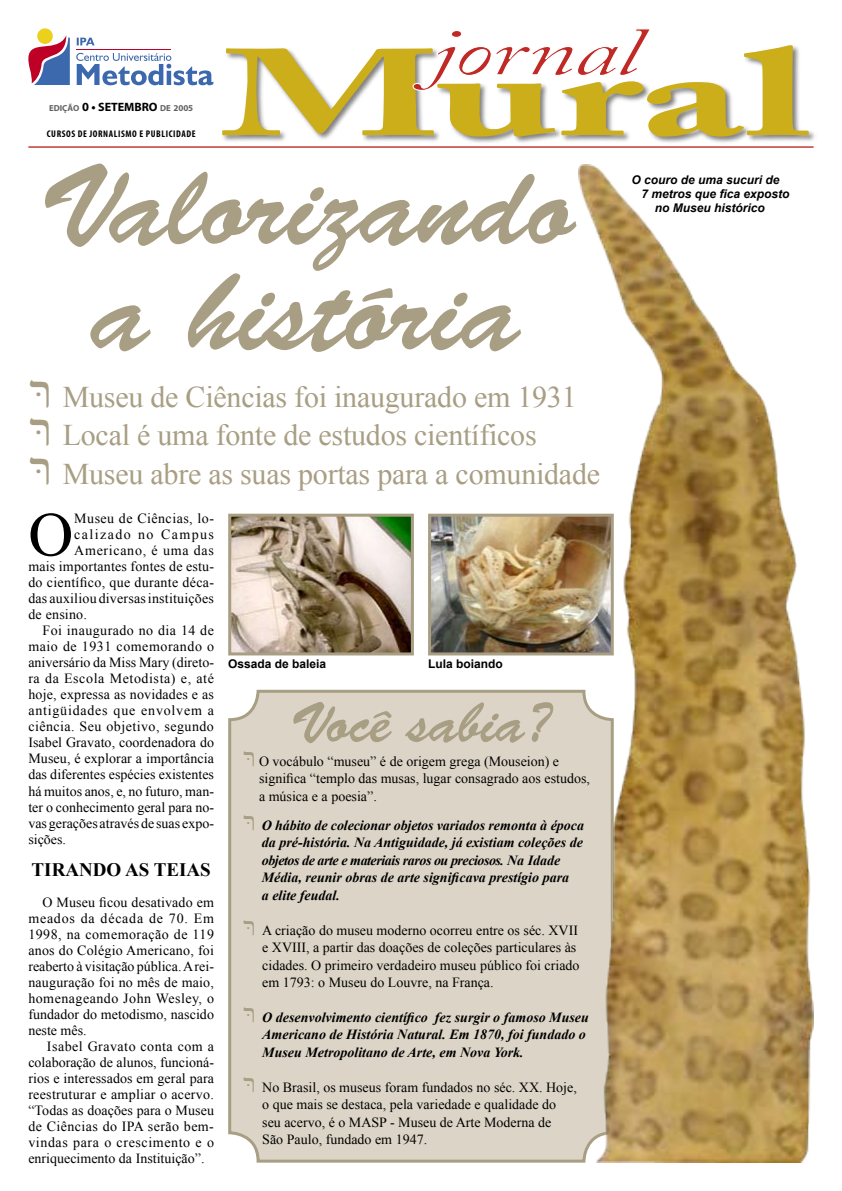
<style>
.page{position:relative;width:842px;height:1191px;background:#fff}
.page>*{position:absolute;margin:0;border:0;box-sizing:border-box;transform-origin:0 0}
.t1{font:115px/105.4px "Brush Script Std";color:#a89e83;text-align:center}
.t2{font:62.3px "Times New Roman";color:#000}
.t3{font:57px "Brush Script Std";color:#a89e83}
.t4{font:30px/38.8px "Times New Roman";letter-spacing:-.01em;color:#a89e83}
.t5{font:700 19px "Times New Roman";color:#000}
.t6{font:14px/16px "Times New Roman";color:#000}
.t7{font:italic 700 14px/17.5px "Times New Roman";color:#000}
.t8{font:14px "Times New Roman";letter-spacing:.035em;color:#000}
.t9{font:14px "Times New Roman";letter-spacing:.04em;color:#000}
.t10{font:14px "Times New Roman";letter-spacing:.02em;color:#000}
.t11{font:14px "Times New Roman";letter-spacing:.055em;color:#000}
.t12{font:14px "Times New Roman";letter-spacing:.03em;color:#000}
.t13{font:14px "Times New Roman";letter-spacing:.05em;color:#000}
.t14{font:14px "Times New Roman";letter-spacing:.1em;color:#000}
.t15{font:italic 700 12px "Arial";color:#000}
.t16{font:700 12px "Arial";color:#000}
.t17{font:700 condensed 9.7px "Myriad Pro";letter-spacing:.06em;color:#000}
.t18{font:700 8.7px "Myriad Pro";color:#636363}
.s1{font-size:12.5px;color:#000}
.s2{font-size:12.1px;color:#000}
.s3{font-size:9px}
.s4{font-size:49px}
.s5{font-size:27px;color:#a89e83}
.s6{font-weight:400;font-style:normal;font-size:27px;color:#a89e83}
</style>
<div class="page">
<div style="left:230px;top:691px;width:382px;height:470px;background:#dcd5c7;border-radius:28px"></div>
<div style="left:228px;top:690px;width:386px;height:472px;border:3px solid #a89e83;border-radius:28px"></div>
<img style="left:432px;top:517px;width:146px;height:134px">
<div style="left:428px;top:513px;width:186px;height:142px;border:3px solid #a89e83"></div>
<hr style="left:28px;top:146px;width:786px;height:2px;background:#c02a26">
<svg style="left:37px;top:28px;width:16px;height:16px"></svg>
<svg style="left:28px;top:33px;width:185px;height:115px"></svg>
<hr style="left:77px;top:49px;width:94px;height:1px;background:#be0027">
<div style="left:220px;top:43px;width:596px;height:102px;background:#000;opacity:.5"></div>
<svg style="left:222px;top:45px;width:587px;height:92px"></svg>
<svg style="left:412px;top:29px;width:239px;height:62px"></svg>
<img style="left:232px;top:517px;width:178px;height:134px">
<div style="left:228px;top:513px;width:186px;height:142px;border:3px solid #a89e83"></div>
<img style="left:578px;top:164px;width:236px;height:998px">
<p class="t18" style="left:49px;top:102px;width:146px">EDIÇÃO <span class="s1">0 •</span> <span class="s2">SETEMBRO</span> DE <span class="s3">2005</span></p>
<p class="t17" style="left:47px;top:127px;width:150px">CURSOS DE JORNALISMO E PUBLICIDADE</p>
<h1 class="t1" style="left:39px;top:156px;width:537px">Valorizando a história</h1>
<h3 class="t4" style="left:28px;top:377px;width:573px"><span class="s4">רּ</span> Museu de Ciências foi inaugurado em 1931 <span class="s4">רּ</span> Local é uma fonte de estudos científicos<br><span class="s4">רּ</span> Museu abre as suas portas para a comunidade</h3>
<h2 class="t2" style="left:28px;top:492px;width:47px">O</h2>
<p class="t8" style="left:74px;top:509px;width:133px">Museu de Ciências, lo--</p>
<p class="t14" style="left:74px;top:525px;width:141px">calizado no Campus</p>
<p class="t13" style="left:74px;top:541px;width:141px">Americano, é uma das</p>
<p class="t6" style="left:28px;top:558px;width:187px">mais importantes fontes de estu-</p>
<p class="t10" style="left:28px;top:573px;width:187px">do científico, que durante déca-</p>
<p class="t6" style="left:28px;top:590px;width:187px">das auxiliou diversas instituições</p>
<p class="t6" style="left:28px;top:606px;width:60px">de ensino.</p>
<p class="t12" style="left:43px;top:621px;width:173px">Foi inaugurado no dia 14 de</p>
<p class="t9" style="left:28px;top:637px;width:187px">maio de 1931 comemorando o</p>
<p class="t6" style="left:28px;top:654px;width:187px">aniversário da Miss Mary (direto-</p>
<p class="t9" style="left:28px;top:669px;width:187px">ra da Escola Metodista) e, até</p>
<p class="t6" style="left:28px;top:686px;width:187px">hoje, expressa as novidades e as</p>
<p class="t11" style="left:28px;top:701px;width:187px">antigüidades que envolvem a</p>
<p class="t8" style="left:28px;top:717px;width:187px">ciência. Seu objetivo, segundo</p>
<p class="t6" style="left:28px;top:734px;width:187px">Isabel Gravato, coordenadora do</p>
<p class="t6" style="left:28px;top:750px;width:187px">Museu, é explorar a importância</p>
<p class="t6" style="left:28px;top:766px;width:187px">das diferentes espécies existentes</p>
<p class="t6" style="left:28px;top:782px;width:187px">há muitos anos, e, no futuro, man-</p>
<p class="t6" style="left:28px;top:798px;width:179px">ter o conhecimento geral para no--</p>
<p class="t6" style="left:28px;top:814px;width:187px">vas gerações através de suas expo-</p>
<p class="t6" style="left:28px;top:830px;width:39px">sições.</p>
<h3 class="t5" style="left:32px;top:856px;width:181px">TIRANDO AS TEIAS</h3>
<p class="t6" style="left:28px;top:893px;width:187px;text-align:justify;text-indent:14px">O Museu ficou desativado em meados da década de 70. Em 1998, na comemoração de 119 anos do Colégio Americano, foi reaberto à visitação pública. A rei&shy;nauguração foi no mês de maio, homenageando John Wesley, o fundador do metodismo, nascido neste mês.</p>
<p class="t6" style="left:28px;top:1037px;width:187px;text-align:justify;text-indent:19px">Isabel Gravato conta com a colaboração de alunos, funcioná&shy;rios e interessados em geral para reestruturar e ampliar o acervo. “Todas as doações para o Museu de Ciências do IPA serão bem&shy;vindas para o crescimento e o enriquecimento da Instituição”.</p>
<p class="t16" style="left:228px;top:656px;width:100px">Ossada de baleia</p>
<p class="t16" style="left:428px;top:656px;width:76px">Lula boiando</p>
<h3 class="t3" style="left:290px;top:691px;width:263px">Você sabia?</h3>
<p class="t6" style="left:259px;top:752px;width:332px;line-height:17.5px;text-indent:-16px"><span class="s5">רּ</span> O vocábulo “museu” é de origem grega (Mouseion) e significa “templo das musas, lugar consagrado aos estudos, a música e a poesia”.</p>
<p class="t7" style="left:262px;top:816px;width:324px;text-indent:-19px"><span class="s6">רּ</span> O hábito de colecionar objetos variados remonta à época da pré-história. Na Antiguidade, já existiam coleções de objetos de arte e materiais raros ou preciosos. Na Idade Média, reunir obras de arte significava prestígio para<br>a elite feudal.</p>
<p class="t6" style="left:262px;top:921px;width:319px;line-height:17.5px;text-indent:-19px"><span class="s5">רּ</span> A criação do museu moderno ocorreu entre os séc. XVII e XVIII, a partir das doações de coleções particulares às cidades. O primeiro verdadeiro museu público foi criado em 1793: o Museu do Louvre, na França.</p>
<p class="t7" style="left:262px;top:1008px;width:328px;text-indent:-19px"><span class="s6">רּ</span> O desenvolvimento científico fez surgir o famoso Museu<br>Americano de História Natural. Em 1870, foi fundado o<br>Museu Metropolitano de Arte, em Nova York.</p>
<p class="t6" style="left:262px;top:1078px;width:316px;line-height:17.5px;text-indent:-19px"><span class="s5">רּ</span> No Brasil, os museus foram fundados no séc. XX. Hoje, o que mais se destaca, pela variedade e qualidade do seu acervo, é o MASP - Museu de Arte Moderna de<br>São Paulo, fundado em 1947.</p>
<p class="t15" style="left:631px;top:172px;width:150px">O couro de uma sucuri de</p>
<p class="t15" style="left:641px;top:186px;width:150px">7 metros que fica exposto</p>
<p class="t15" style="left:655px;top:200px;width:112px">no Museu histórico</p>
</div>
